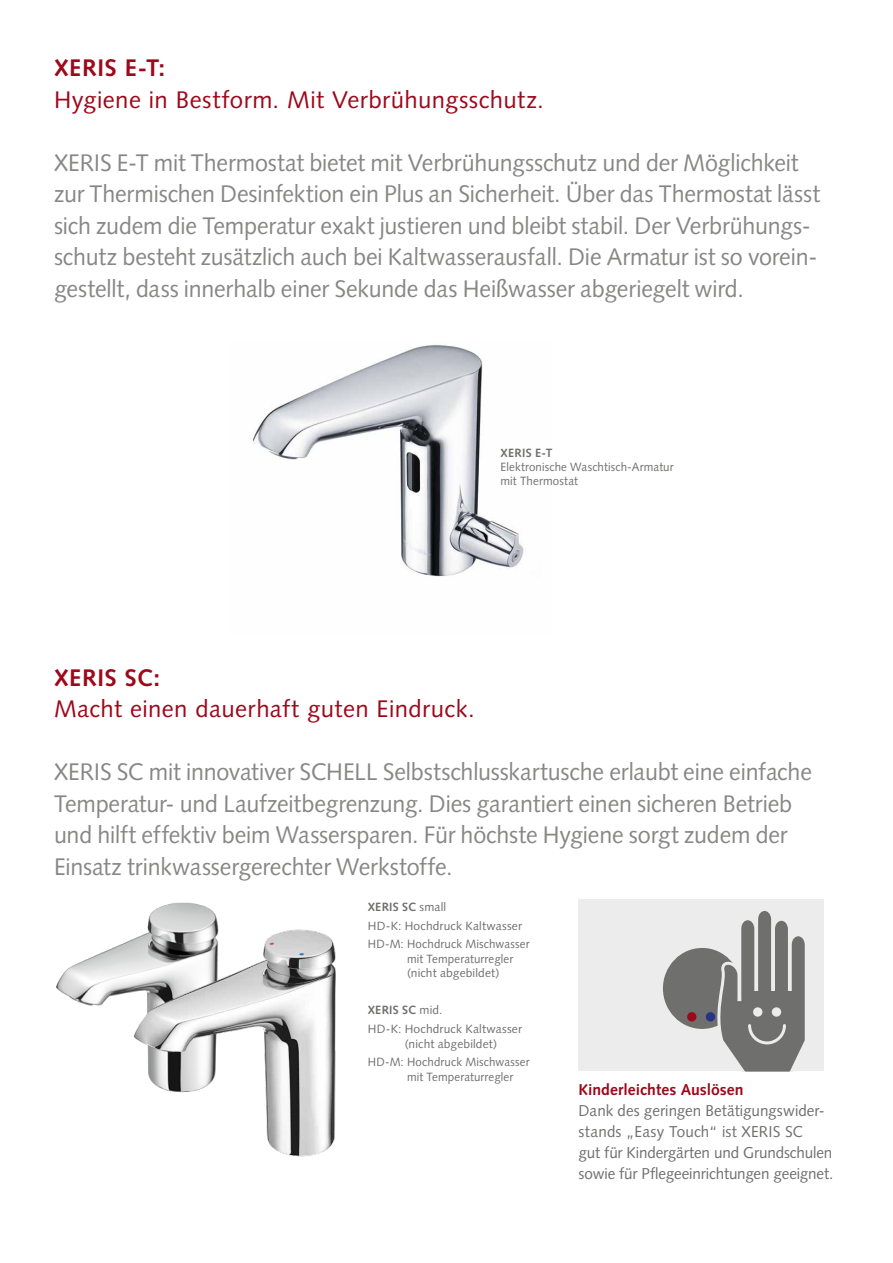
<style>
.page{position:relative;width:893px;height:1263px;background:#fff}
.page>*{position:absolute;margin:0;border:0;box-sizing:border-box;transform-origin:0 0}
.t1{font:24px/31.5px "Syntax LT Pro";letter-spacing:-.005em;color:#878786}
.t2{font:24px "Syntax LT Pro";letter-spacing:.02em;color:#9d081a}
.t3{font:700 24px "Syntax LT Pro";letter-spacing:.025em;color:#9d081a}
.t4{font:15.75px/21px "Syntax LT Pro";letter-spacing:-.005em;color:#6f6f6e}
.t5{font:700 15.75px "Syntax LT Pro";color:#9d081a}
.t6{font:12px/18.6px "Syntax LT Pro";letter-spacing:.01em;color:#6f6f6e}
.t7{font:12px/14.4px "Syntax LT Pro";letter-spacing:.01em;color:#6f6f6e;scale:.96 1}
.t8{font:700 12px "Syntax LT Pro";letter-spacing:.025em;color:#6f6f6e}
.s1{font-weight:700}
</style>
<div class="page">
<img style="left:252px;top:344px;width:272px;height:233px">
<div style="left:579px;top:899px;width:245px;height:172px;background:#ececed"></div>
<div style="left:663px;top:948px;width:78px;height:81px;background:#6f6f6e;border-radius:50%"></div>
<svg style="left:717px;top:911px;width:88px;height:160px"></svg>
<div style="left:687px;top:1012px;width:9px;height:9px;background:#9d081a;border-radius:50%"></div>
<div style="left:706px;top:1012px;width:9px;height:9px;background:#253483;border-radius:50%"></div>
<img style="left:56px;top:902px;width:163px;height:104px">
<img style="left:132px;top:927px;width:204px;height:230px">
<p class="t3" style="left:54px;top:54px;width:113px">XERIS E-T:</p>
<p class="t2" style="left:54px;top:85px;width:491px">Hygiene in Bestform. Mit Verbrühungsschutz.</p>
<p class="t1" style="left:54px;top:147px;width:768px">XERIS E-T mit Thermostat bietet mit Verbrühungsschutz und der Möglichkeit zur Thermischen Desinfektion ein Plus an Sicherheit. Über das Thermostat lässt sich zudem die Temperatur exakt justieren und bleibt stabil. Der Verbrühungs&shy;schutz besteht zusätzlich auch bei Kaltwasserausfall. Die Armatur ist so vorein&shy;gestellt, dass innerhalb einer Sekunde das Heißwasser abgeriegelt wird.</p>
<p class="t8" style="left:501px;top:445px;width:53px">XERIS E-T</p>
<p class="t7" style="left:501px;top:460px;width:182px">Elektronische Waschtisch-Armatur mit Thermostat</p>
<p class="t3" style="left:54px;top:663px;width:108px">XERIS SC:</p>
<p class="t2" style="left:54px;top:694px;width:422px">Macht einen dauerhaft guten Eindruck.</p>
<p class="t1" style="left:54px;top:756px;width:759px">XERIS SC mit innovativer SCHELL Selbstschlusskartusche erlaubt eine einfache Temperatur- und Laufzeitbegrenzung. Dies garantiert einen sicheren Betrieb und hilft effektiv beim Wassersparen. Für höchste Hygiene sorgt zudem der Einsatz trinkwassergerechter Werkstoffe.</p>
<p class="t6" style="left:368px;top:898px;width:163px"><span class="s1">XERIS SC</span> small<br>HD-K: Hochdruck Kaltwasser<br>HD-M: Hochdruck Mischwasser</p>
<p class="t7" style="left:407px;top:951px;width:112px">mit Temperaturregler (nicht abgebildet)</p>
<p class="t6" style="left:368px;top:1001px;width:156px"><span class="s1">XERIS SC</span> mid.<br>HD-K: Hochdruck Kaltwasser</p>
<p class="t6" style="left:368px;top:1034px;width:163px;text-align:center">(nicht abgebildet)<br>HD-M: Hochdruck Mischwasser</p>
<p class="t7" style="left:407px;top:1069px;width:112px">mit Temperaturregler</p>
<p class="t5" style="left:579px;top:1080px;width:167px">Kinderleichtes Auslösen</p>
<p class="t4" style="left:579px;top:1100px;width:256px">Dank des geringen Betätigungswider&shy;stands „Easy Touch“ ist XERIS SC<br>gut für Kindergärten und Grundschulen sowie für Pflegeeinrichtungen geeignet.</p>
</div>
